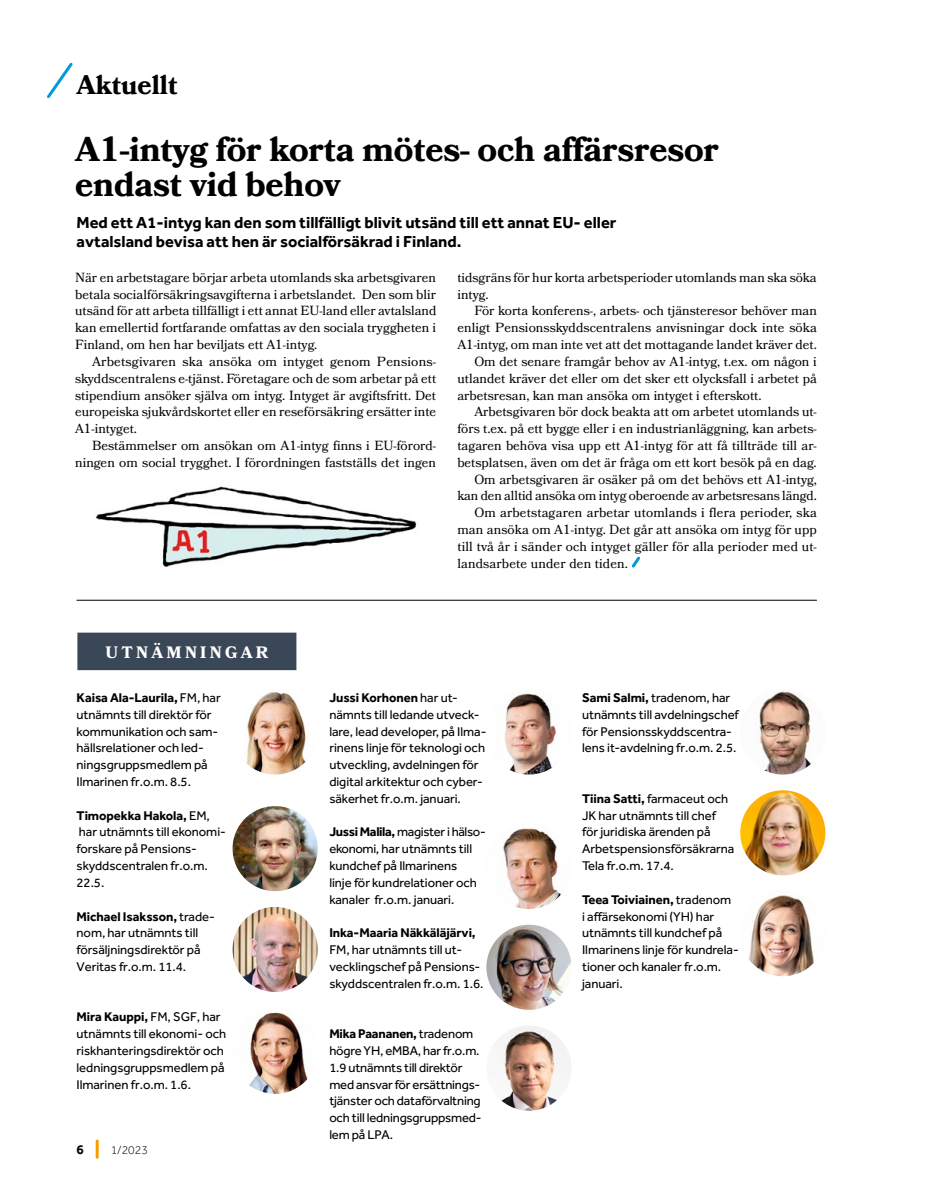
<style>
.page{position:relative;width:936px;height:1191px;background:#fff}
.page>*{position:absolute;margin:0;border:0;box-sizing:border-box;transform-origin:0 0}
._01_Otsikko_tiedoksi{font:700 34.5px/34.5px "Bookmania";letter-spacing:-.005em;color:#000}
.t1{font:700 27px "Bookmania";color:#000}
._02_ingressi{font:700 16.5px/19.5px "Effra";color:#000}
.t2{font:700 16.5px "Bookmania";letter-spacing:.2em;color:#fff}
.t3{font:700 13.5px "Effra";color:#000}
._04_Teksti_sisennett{font:13.2px/16.8px "Bookmania";color:#000;text-align:justify}
._04_Teksti{font:13.2px/16.8px "Bookmania";color:#000;text-align:justify}
._04_Teksti_kainalo{font:13.05px/16.8px "Effra";letter-spacing:-.005em;color:#000}
.t4{font:300 12px "Effra";color:#000}
.s1{font-weight:700}
</style>
<div class="page">
<img style="left:96px;top:486px;width:321px;height:80px">
<img style="left:486px;top:1025px;width:85px;height:85px;border-radius:43px">
<img style="left:740px;top:689px;width:85px;height:85px;border-radius:43px">
<img style="left:740px;top:790px;width:85px;height:85px;border-radius:43px">
<img style="left:740px;top:891px;width:85px;height:85px;border-radius:43px">
<img style="left:232px;top:689px;width:85px;height:85px;border-radius:43px">
<img style="left:232px;top:806px;width:85px;height:85px;border-radius:43px">
<img style="left:232px;top:907px;width:85px;height:85px;border-radius:43px">
<img style="left:232px;top:1008px;width:85px;height:85px;border-radius:43px">
<img style="left:486px;top:689px;width:85px;height:85px;border-radius:43px">
<img style="left:486px;top:824px;width:85px;height:85px;border-radius:43px">
<img style="left:486px;top:924px;width:85px;height:85px;border-radius:43px">
<svg style="left:631px;top:556px;width:9px;height:12px"></svg>
<hr style="left:96px;top:1141px;width:3px;height:16px;background:#f49e00">
<svg style="left:47px;top:62px;width:26px;height:37px"></svg>
<div style="left:77px;top:632px;width:219px;height:38px;background:#3a4756"></div>
<hr style="left:77px;top:600px;width:739px;height:1px;background:#000">
<h2 class="t1" style="left:77px;top:68px;width:102px">Aktuellt</h2>
<p class="_01_Otsikko_tiedoksi" style="left:75px;top:132px;width:645px">A1-intyg för korta mötes- och affärsresor endast vid behov</p>
<p class="_02_ingressi" style="left:77px;top:212px;width:541px">Med ett A1-intyg kan den som tillfälligt blivit utsänd till ett annat EU- eller avtalsland bevisa att hen är socialförsäkrad i Finland.</p>
<p class="_04_Teksti_sisennett" style="left:457px;top:269px;width:361px">tidsgräns för hur korta arbetsperioder utomlands man ska söka intyg.</p>
<p class="_04_Teksti_sisennett" style="left:457px;top:302px;width:361px;text-indent:17px">För korta konferens-, arbets- och tjänsteresor behöver man enligt Pensionsskyddscentralens anvisningar dock inte söka A1-intyg, om man inte vet att det mottagande landet kräver det.</p>
<p class="_04_Teksti_sisennett" style="left:457px;top:353px;width:361px;text-indent:17px">Om det senare framgår behov av A1-intyg, t.ex. om någon i utlandet kräver det eller om det sker ett olycksfall i arbetet på arbetsresan, kan man ansöka om intyget i efterskott.</p>
<p class="_04_Teksti_sisennett" style="left:457px;top:403px;width:361px;text-indent:17px">Arbetsgivaren bör dock beakta att om arbetet utomlands ut&shy;förs t.ex. på ett bygge eller i en industrianläggning, kan arbets&shy;tagaren behöva visa upp ett A1-intyg för att få tillträde till ar&shy;betsplatsen, även om det är fråga om ett kort besök på en dag.</p>
<p class="_04_Teksti_sisennett" style="left:457px;top:470px;width:361px;text-align:right">Om arbetsgivaren är osäker på om det behövs ett A1-intyg, kan den alltid ansöka om intyg oberoende av arbetsresans längd.</p>
<p class="_04_Teksti_sisennett" style="left:457px;top:504px;width:361px;text-indent:17px">Om arbetstagaren arbetar utomlands i flera perioder, ska man ansöka om A1-intyg. Det går att ansöka om intyg för upp till två år i sänder och intyget gäller för alla perioder med ut&shy;landsarbete under den tiden.</p>
<p class="_04_Teksti" style="left:75px;top:269px;width:363px">När en arbetstagare börjar arbeta utomlands ska arbetsgivaren betala socialförsäkringsavgifterna i arbetslandet. Den som blir utsänd för att arbeta tillfälligt i ett annat EU-land eller avtalsland kan emellertid fortfarande omfattas av den sociala tryggheten i Finland, om hen har beviljats ett A1-intyg.</p>
<p class="_04_Teksti_sisennett" style="left:75px;top:353px;width:362px;text-indent:17px">Arbetsgivaren ska ansöka om intyget genom Pensions&shy;skyddscentralens e-tjänst. Företagare och de som arbetar på ett stipendium ansöker själva om intyg. Intyget är avgiftsfritt. Det europeiska sjukvårdskortet eller en reseförsäkring ersätter inte A1-intyget.</p>
<p class="_04_Teksti_sisennett" style="left:75px;top:437px;width:362px;text-align:right">Bestämmelser om ansökan om A1-intyg finns i EU-förord&shy;ningen om social trygghet. I förordningen fastställs det ingen</p>
<p class="t2" style="left:105px;top:643px;width:164px">UTNÄMNINGAR</p>
<p class="_04_Teksti_kainalo" style="left:77px;top:689px;width:146px"><span class="s1">Kaisa Ala-Laurila,</span> FM, har utnämnts till direktör för kommunikation och sam&shy;hällsrelationer och led&shy;ningsgruppsmedlem på<br>Ilmarinen fr.o.m. 8.5.</p>
<p class="_04_Teksti_kainalo" style="left:77px;top:806px;width:151px"><span class="s1">Timopekka Hakola,</span> EM, har utnämnts till ekonomi&shy;forskare på Pensions&shy;skyddscentralen fr.o.m.<br>22.5.</p>
<p class="_04_Teksti_kainalo" style="left:77px;top:907px;width:140px"><span class="s1">Michael Isaksson,</span> trade&shy;nom, har utnämnts till försäljningsdirektör på<br>Veritas fr.o.m. 11.4.</p>
<p class="_04_Teksti_kainalo" style="left:77px;top:1008px;width:151px"><span class="s1">Mira Kauppi,</span> FM, SGF, har utnämnts till ekonomi- och riskhanteringsdirektör och ledningsgruppsmedlem på<br>Ilmarinen fr.o.m. 1.6.</p>
<p class="t3" style="left:77px;top:1141px;width:9px">6</p>
<p class="t4" style="left:111px;top:1143px;width:39px">1/2023</p>
<p class="_04_Teksti_kainalo" style="left:329px;top:689px;width:158px"><span class="s1">Jussi Korhonen</span> har ut&shy;nämnts till ledande utveck&shy;lare, lead developer, på Ilma&shy;rinens linje för teknologi och utveckling, avdelningen för digital arkitektur och cyber&shy;säkerhet fr.o.m. januari.</p>
<p class="_04_Teksti_kainalo" style="left:329px;top:823px;width:158px"><span class="s1">Jussi Malila,</span> magister i hälso&shy;ekonomi, har utnämnts till kundchef på Ilmarinens<br>linje för kundrelationer och kanaler fr.o.m. januari.</p>
<p class="_04_Teksti_kainalo" style="left:329px;top:924px;width:156px"><span class="s1">Inka-Maaria Näkkäläjärvi,<br></span>FM, har utnämnts till ut&shy;vecklingschef på Pensions&shy;skyddscentralen fr.o.m. 1.6.</p>
<p class="_04_Teksti_kainalo" style="left:329px;top:1025px;width:154px"><span class="s1">Mika Paananen,</span> tradenom högre YH, eMBA, har fr.o.m.<br>1.9 utnämnts till direktör med ansvar för ersättnings&shy;tjänster och dataförvaltning och till ledningsgruppsmed&shy;lem på LPA.</p>
<p class="_04_Teksti_kainalo" style="left:582px;top:689px;width:158px"><span class="s1">Sami Salmi,</span> tradenom, har utnämnts till avdelningschef för Pensionsskyddscentra&shy;lens it-avdelning fr.o.m. 2.5.</p>
<p class="_04_Teksti_kainalo" style="left:582px;top:790px;width:154px"><span class="s1">Tiina Satti,</span> farmaceut och<br>JK har utnämnts till chef för juridiska ärenden på<br>Arbetspensionsförsäkrarna<br>Tela fr.o.m. 17.4.</p>
<p class="_04_Teksti_kainalo" style="left:582px;top:890px;width:158px"><span class="s1">Teea Toiviainen,</span> tradenom<br>i affärsekonomi (YH) har utnämnts till kundchef på<br>Ilmarinens linje för kundrela&shy;tioner och kanaler fr.o.m. januari.</p>
</div>
